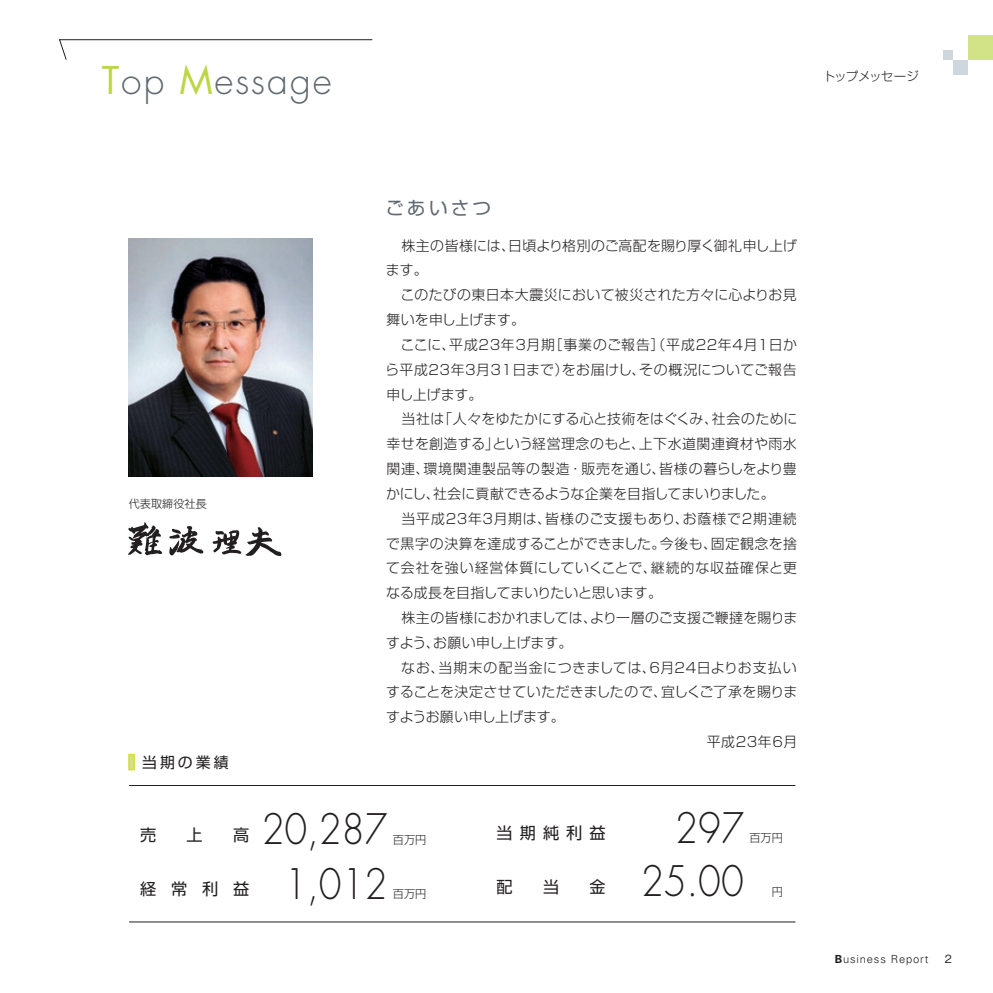
<style>
.page{position:relative;width:993px;height:993px;background:#fff}
.page>*{position:absolute;margin:0;border:0;box-sizing:border-box;transform-origin:0 0}
.t1{font:300 40.95px/53.6px "Futura";color:#231f20;text-align:right;scale:.9 1}
.t2{font:300 37.27px "Futura";letter-spacing:.05em;color:#5f696f}
.t3{font:18.55px "Shin Go Pr 5";letter-spacing:.165em;color:#5f696f}
.t4{font:16.1px "Shin Go Pr 5";letter-spacing:.44em;color:#231f20}
.t5{font:14.88px "Shin Go Pr 5";letter-spacing:.2em;color:#231f20}
.t6{font:300 13.83px/24.8px "Shin Go Pr 5";letter-spacing:.015em;color:#231f20}
.t7{font:300 13.83px "Shin Go Pr 5";letter-spacing:.045em;color:#231f20}
.t8{font:300 13.83px "Shin Go Pr 5";letter-spacing:-.01em;color:#231f20}
.t9{font:300 13.83px "Shin Go Pr 5";letter-spacing:.04em;color:#231f20}
.t10{font:300 12.42px "Shin Go Pr 5";letter-spacing:-.06em;color:#231f20}
.t11{font:300 11.2px "Shin Go Pr 5";color:#231f20}
.t12{font:300 11.2px "Univers";letter-spacing:.075em;color:#231f20}
.t13{font:500 11.2px "Gothic BBB Pr 5";color:#231f20}
.s1{font-weight:400;color:#bcd646}
.s2{font-weight:700}
</style>
<div class="page">
<img style="left:129px;top:238px;width:183px;height:238px">
<svg style="left:128px;top:522px;width:153px;height:34px"></svg>
<hr style="left:129px;top:785px;width:666px;height:1px;background:#231f20">
<hr style="left:129px;top:921px;width:666px;height:1px;background:#231f20">
<svg style="left:128px;top:753px;width:7px;height:17px"></svg>
<div style="left:967px;top:35px;width:25px;height:25px;background:#d2e287"></div>
<div style="left:952px;top:60px;width:15px;height:14px;background:#ced7dd"></div>
<div style="left:943px;top:50px;width:9px;height:10px;background:#ced7dd"></div>
<svg style="left:59px;top:39px;width:313px;height:21px"></svg>
<h2 class="t2" style="left:102px;top:56px;width:231px"><span class="s1">T</span>op <span class="s1">M</span>essage</h2>
<p class="t10" style="left:822px;top:66px;width:97px">トップメッセージ</p>
<p class="t11" style="left:129px;top:494px;width:80px">代表取締役社長</p>
<p class="t5" style="left:142px;top:749px;width:88px">当期の業績</p>
<h3 class="t3" style="left:385px;top:193px;width:107px">ごあいさつ</h3>
<p class="t6" style="left:386px;top:231px;width:412px;text-indent:15px">株主の皆様には、日頃より格別のご高配を賜り厚く御礼申し上げます。</p>
<p class="t6" style="left:386px;top:281px;width:411px;text-indent:14px">このたびの東日本大震災において被災された方々に心よりお見舞いを申し上げます。</p>
<p class="t6" style="left:385px;top:331px;width:413px;text-align:justify;text-indent:15px">ここに、平成23年３月期［事業のご報告］（平成22年４月１日から平成23年3月31日まで）をお届けし、その概況についてご報告申し上げます。</p>
<p class="t6" style="left:386px;top:405px;width:412px;text-align:justify;text-indent:15px">当社は「人々をゆたかにする心と技術をはぐくみ、社会のために幸せを創造する」という経営理念のもと、上下水道関連資材や雨水関連、環境関連製品等の製造・販売を通じ、皆様の暮らしをより豊かにし、社会に貢献できるような企業を目指してまいりました。</p>
<p class="t6" style="left:386px;top:504px;width:412px;text-align:justify;text-indent:15px">当平成23年3月期は、皆様のご支援もあり、お蔭様で２期連続で黒字の決算を達成することができました。今後も、固定観念を捨て会社を強い経営体質にしていくことで、継続的な収益確保と更なる成長を目指してまいりたいと思います。</p>
<p class="t6" style="left:386px;top:603px;width:412px;text-indent:15px">株主の皆様におかれましては、より一層のご支援ご鞭撻を賜りますよう、お願い申し上げます。</p>
<p class="t7" style="left:401px;top:655px;width:397px">なお、当期末の配当金につきましては、6月24日よりお支払い</p>
<p class="t6" style="left:386px;top:678px;width:412px">することを決定させていただきましたので、宜しくご了承を賜りま</p>
<p class="t8" style="left:386px;top:705px;width:180px">すようお願い申し上げます。</p>
<p class="t9" style="left:706px;top:730px;width:92px">平成23年6月</p>
<p class="t4" style="left:140px;top:821px;width:18px">売</p>
<p class="t4" style="left:186px;top:821px;width:18px">上</p>
<p class="t4" style="left:233px;top:821px;width:18px">高</p>
<p class="t4" style="left:140px;top:875px;width:111px">経常利益</p>
<h1 class="t1" style="left:262px;top:802px;width:141px">20,287</h1>
<p class="t11" style="left:393px;top:830px;width:35px">百万円</p>
<h1 class="t1" style="left:284px;top:857px;width:116px">1,012</h1>
<p class="t11" style="left:393px;top:884px;width:35px">百万円</p>
<p class="t4" style="left:496px;top:819px;width:111px">当期純利益</p>
<p class="t4" style="left:496px;top:872px;width:18px">配</p>
<p class="t4" style="left:543px;top:872px;width:18px">当</p>
<p class="t4" style="left:589px;top:872px;width:18px">金</p>
<h1 class="t1" style="left:640px;top:801px;width:116px">297<br>25.00</h1>
<p class="t11" style="left:749px;top:828px;width:35px">百万円</p>
<p class="t11" style="left:771px;top:881px;width:13px">円</p>
<p class="t12" style="left:834px;top:951px;width:95px"><span class="s2">B</span>usiness Report</p>
<p class="t13" style="left:944px;top:949px;width:9px">2</p>
</div>
